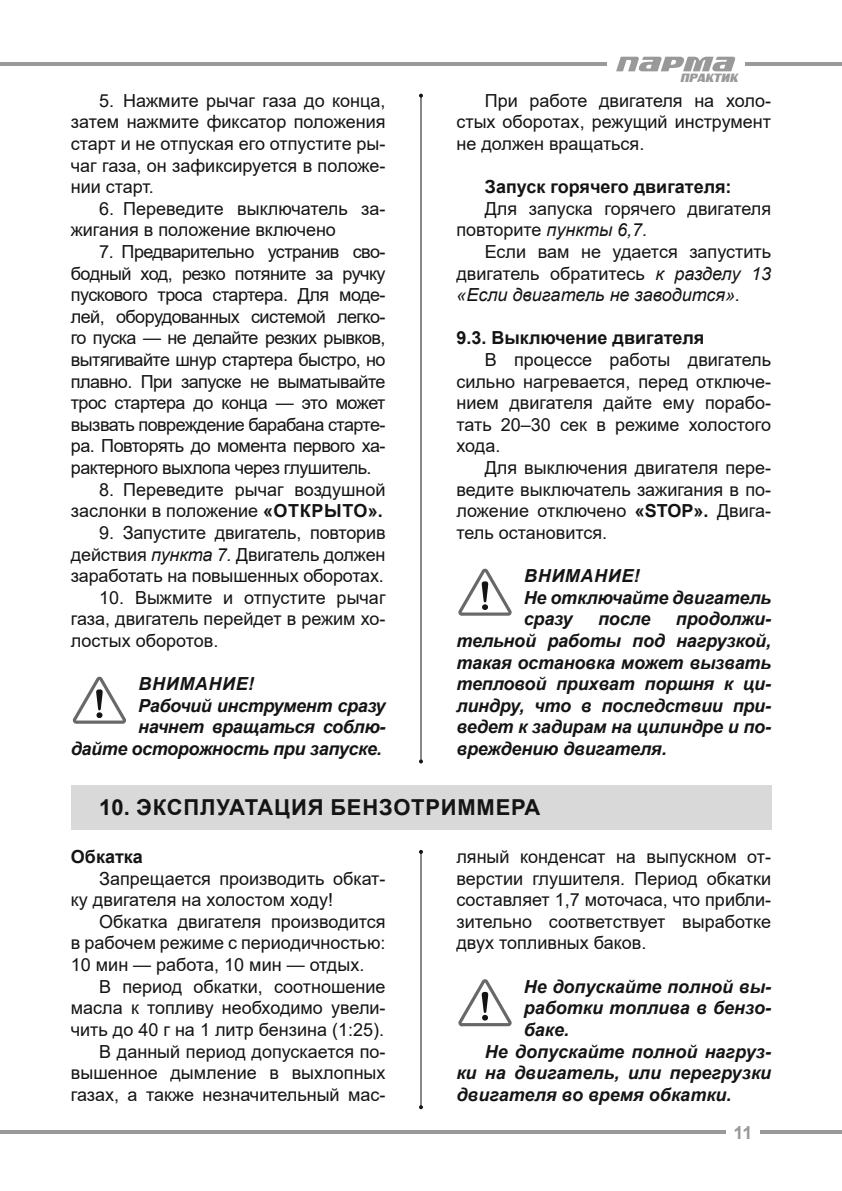
<style>
.page{position:relative;width:842px;height:1191px;background:#fff}
.page>*{position:absolute;margin:0;border:0;box-sizing:border-box;transform-origin:0 0}
.t1{font:700 22px "Arial";letter-spacing:.035em;color:#131413}
.t2{font:18px/21.6px "Arial";color:#131413;text-align:justify}
.t3{font:italic 700 18px/21.6px "Arial";letter-spacing:-.01em;color:#131413}
.t4{font:700 18px "Arial";color:#131413}
.t5{font:italic 700 18px "Arial";letter-spacing:.035em;color:#131413}
.t6{font:700 18px "Arial";color:#999}
.t7{font:italic 12px "Black Grotesk C";color:#999}
.s1{font-weight:700}
.s2{font-style:italic}
</style>
<div class="page">
<hr style="left:0;top:1130px;width:726px;height:4px;background:#999">
<hr style="left:0;top:62px;width:607px;height:4px;background:#999">
<hr style="left:761px;top:1130px;width:81px;height:4px;background:#999">
<hr style="left:746px;top:62px;width:96px;height:4px;background:#999">
<svg style="left:616px;top:57px;width:119px;height:14px"></svg>
<div style="left:71px;top:785px;width:700px;height:44px;background:#d9d9d9"></div>
<svg style="left:73px;top:676px;width:53px;height:47px"></svg>
<svg style="left:458px;top:568px;width:54px;height:47px"></svg>
<hr style="left:420px;top:96px;width:1px;height:665px;background:#131413">
<svg style="left:419px;top:94px;width:4px;height:4px"></svg>
<svg style="left:419px;top:759px;width:4px;height:4px"></svg>
<hr style="left:420px;top:852px;width:1px;height:255px;background:#131413">
<svg style="left:419px;top:850px;width:4px;height:4px"></svg>
<svg style="left:419px;top:1105px;width:4px;height:4px"></svg>
<svg style="left:458px;top:979px;width:54px;height:47px"></svg>
<p class="t2" style="left:71px;top:89px;width:316px;text-indent:28px">5. Нажмите рычаг газа до конца, затем нажмите фиксатор положения старт и не отпуская его отпустите ры&shy;чаг газа, он зафиксируется в положе&shy;нии старт.</p>
<p class="t2" style="left:71px;top:197px;width:316px;text-indent:28px">6. Переведите выключатель за&shy;жигания в положение включено</p>
<p class="t2" style="left:71px;top:241px;width:316px;text-indent:28px">7. Предварительно устранив сво&shy;бодный ход, резко потяните за ручку пускового троса стартера. Для моде&shy;лей, оборудованных системой легко&shy;го пуска — не делайте резких рывков, вытягивайте шнур стартера быстро, но плавно. При запуске не выматывайте трос стартера до конца — это может вызвать повреждение барабана старте&shy;ра. Повторять до момента первого ха&shy;рактерного выхлопа через глушитель.</p>
<p class="t2" style="left:71px;top:478px;width:316px;text-align:right">8. Переведите рычаг воздушной заслонки в положение <span class="s1">«ОТКРЫТО».</span></p>
<p class="t2" style="left:71px;top:521px;width:316px;text-indent:28px">9. Запустите двигатель, повторив действия <span class="s2">пункта 7.</span> Двигатель должен заработать на повышенных оборотах.</p>
<p class="t2" style="left:71px;top:586px;width:316px;text-indent:28px">10. Выжмите и отпустите рычаг газа, двигатель перейдет в режим хо&shy;лостых оборотов.</p>
<p class="t5" style="left:139px;top:672px;width:117px">ВНИМАНИЕ!</p>
<p class="t3" style="left:138px;top:695px;width:249px">Рабочий инструмент сразу</p>
<p class="t3" style="left:138px;top:717px;width:249px">начнет вращаться соблю-</p>
<p class="t3" style="left:71px;top:738px;width:312px">дайте осторожность при запуске.</p>
<p class="t7" style="left:680px;top:71px;width:59px">ПРАKТИK</p>
<p class="t2" style="left:456px;top:89px;width:316px;text-indent:28px">При работе двигателя на холо&shy;стых оборотах, режущий инструмент не должен вращаться.</p>
<p class="t4" style="left:485px;top:174px;width:248px">Запуск горячего двигателя:</p>
<p class="t2" style="left:456px;top:197px;width:316px;text-indent:28px">Для запуска горячего двигателя повторите <span class="s2">пункты 6,7.</span></p>
<p class="t2" style="left:456px;top:241px;width:316px;text-indent:28px">Если вам не удается запустить двигатель обратитесь <span class="s2">к разделу 13 «Если двигатель не заводится».</span></p>
<p class="t4" style="left:456px;top:325px;width:250px">9.3. Выключение двигателя</p>
<p class="t2" style="left:456px;top:349px;width:316px;text-indent:28px">В процессе работы двигатель сильно нагревается, перед отключе&shy;нием двигателя дайте ему порабо&shy;тать 20–30 сек в режиме холостого хода.</p>
<p class="t2" style="left:456px;top:457px;width:316px;text-indent:28px">Для выключения двигателя пере&shy;ведите выключатель зажигания в по&shy;ложение отключено <span class="s1">«STOP».</span> Двига&shy;тель остановится.</p>
<p class="t3" style="left:524px;top:565px;width:249px">ВНИМАНИЕ!<br>Не отключайте двигатель сразу</p>
<p class="t3" style="left:456px;top:609px;width:316px;text-align:justify;text-indent:220px">продолжи&shy;тельной работы под нагрузкой, такая остановка может вызвать тепловой прихват поршня к ци&shy;линдру, что в последствии при&shy;ведет к задирам на цилиндре и по&shy;вреждению двигателя.</p>
<p class="t3" style="left:598px;top:609px;width:54px">после</p>
<p class="t1" style="left:99px;top:792px;width:443px">10. ЭКCПЛУАТАЦИЯ БЕНЗОТРИММЕРА</p>
<p class="t4" style="left:71px;top:844px;width:73px">Обкатка</p>
<p class="t2" style="left:71px;top:867px;width:316px;text-indent:28px">Запрещается производить обкат&shy;ку двигателя на холостом ходу!</p>
<p class="t2" style="left:71px;top:910px;width:316px;text-indent:28px">Обкатка двигателя производится в рабочем режиме с периодичностью:<br>10 мин — работа, 10 мин — отдых.</p>
<p class="t2" style="left:71px;top:975px;width:316px;text-align:right">В период обкатки, соотношение масла к топливу необходимо увели&shy;чить до 40 г на 1 литр бензина (1:25).<br>В данный период допускается по&shy;вышенное дымление в выхлопных газах, а также незначительный мас-</p>
<p class="t2" style="left:456px;top:845px;width:316px">ляный конденсат на выпускном от&shy;верстии глушителя. Период обкатки составляет 1,7 моточаса, что прибли&shy;зительно соответствует выработке двух топливных баков.</p>
<p class="t3" style="left:524px;top:976px;width:249px">Не допускайте полной вы-</p>
<p class="t3" style="left:524px;top:997px;width:249px">работки топлива в бензо-</p>
<p class="t3" style="left:524px;top:1019px;width:47px">баке.</p>
<p class="t3" style="left:485px;top:1041px;width:288px">Не допускайте полной нагруз-</p>
<p class="t3" style="left:456px;top:1062px;width:316px">ки на двигатель, или перегрузки</p>
<p class="t3" style="left:456px;top:1084px;width:277px">двигателя во время обкатки.</p>
<p class="t6" style="left:733px;top:1119px;width:21px">11</p>
</div>
